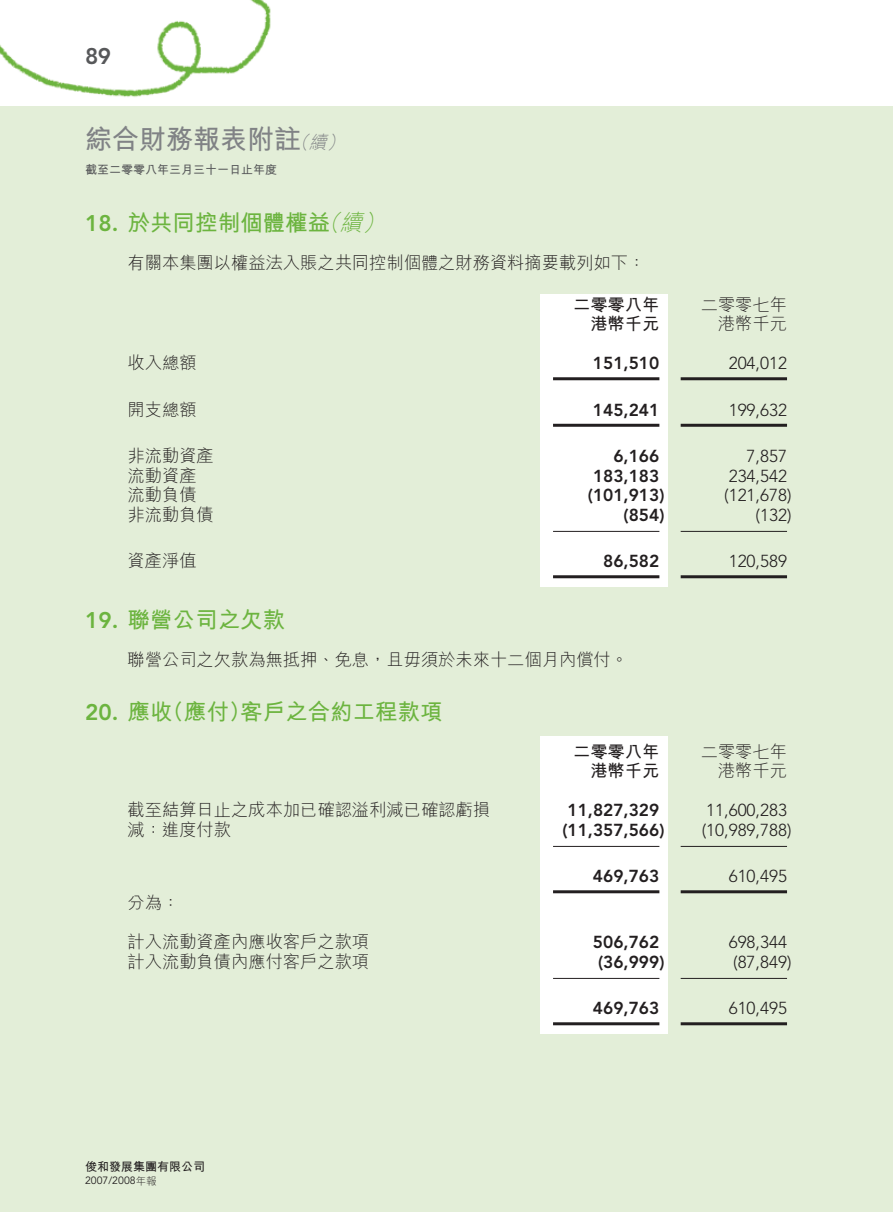
<style>
.page{position:relative;width:893px;height:1212px;background:#fff}
.page>*{position:absolute;margin:0;border:0;box-sizing:border-box;transform-origin:0 0}
.t1{font:27px "M Hei HK Bold E Ten B5 H";color:#808285}
.t2{font:22.5px "M Hei HK Bold E Ten B5 H";color:#6cb43f}
.t3{font:800 22.5px "Avenir LT Std";color:#57585a}
.t4{font:17.25px "M Hei HK Light E Ten B5 H";color:#231f20}
.t5{font:300 17.25px "Avenir LT Std";color:#231f20}
.t6{font:800 17.25px "Avenir LT Std";color:#231f20}
.t7{font:17.25px "M Hei HK Bold E Ten B5 H";color:#231f20}
.t8{font:12px "M Hei HK Bold E Ten B5 H";color:#57585a}
.t9{font:12px "M Hei HK Bold E Ten B5 H";color:#231f20}
.t10{font:10.5px "Avenir LT Std";color:#231f20}
.s1{font-family:"M Hei HK Light E Ten B5 H";font-style:italic;font-size:18px}
.s2{font-family:"Avenir LT Std";font-weight:800}
.s3{font-family:"M Hei HK Light E Ten B5 H";font-style:italic}
.s4{font-family:"M Hei HK Light E Ten B5 H"}
</style>
<div class="page">
<img style="left:0;top:0;width:317px;height:107px">
<div style="left:0;top:107px;width:892px;height:1105px;background:#e3eed8"></div>
<div style="left:540px;top:295px;width:128px;height:292px;background:#fff"></div>
<hr style="left:553px;top:377px;width:106px;height:3px;background:#231f20">
<hr style="left:680px;top:377px;width:107px;height:3px;background:#231f20">
<hr style="left:553px;top:424px;width:106px;height:3px;background:#231f20">
<hr style="left:680px;top:424px;width:107px;height:3px;background:#231f20">
<hr style="left:553px;top:531px;width:106px;height:1px;background:#231f20">
<hr style="left:680px;top:531px;width:107px;height:1px;background:#231f20">
<hr style="left:553px;top:575px;width:106px;height:3px;background:#231f20">
<hr style="left:680px;top:575px;width:107px;height:3px;background:#231f20">
<div style="left:540px;top:736px;width:128px;height:298px;background:#fff"></div>
<hr style="left:553px;top:846px;width:106px;height:1px;background:#231f20">
<hr style="left:680px;top:846px;width:107px;height:1px;background:#231f20">
<hr style="left:553px;top:890px;width:106px;height:3px;background:#231f20">
<hr style="left:680px;top:890px;width:107px;height:3px;background:#231f20">
<hr style="left:553px;top:978px;width:106px;height:1px;background:#231f20">
<hr style="left:680px;top:978px;width:107px;height:1px;background:#231f20">
<hr style="left:553px;top:1022px;width:106px;height:3px;background:#231f20">
<hr style="left:680px;top:1022px;width:107px;height:3px;background:#231f20">
<h2 class="t3" style="left:85px;top:43px;width:27px">89</h2>
<h1 class="t1" style="left:85px;top:129px;width:265px">綜合財務報表附註<span class="s1">（續）</span></h1>
<p class="t8" style="left:85px;top:165px;width:193px">截至二零零八年三月三十一日止年度</p>
<h2 class="t2" style="left:85px;top:214px;width:306px"><span class="s2">18.</span> 於共同控制個體權益<span class="s3">（續）</span></h2>
<p class="t4" style="left:128px;top:256px;width:519px">有關本集團以權益法入賬之共同控制個體之財務資料摘要載列如下：</p>
<p class="t7" style="left:573px;top:298px;width:88px">二零零八年</p>
<p class="t4" style="left:700px;top:298px;width:88px">二零零七年</p>
<p class="t7" style="left:590px;top:317px;width:70px">港幣千元</p>
<p class="t4" style="left:718px;top:317px;width:70px">港幣千元</p>
<p class="t4" style="left:128px;top:356px;width:70px">收入總額</p>
<p class="t6" style="left:593px;top:353px;width:68px">151,510</p>
<p class="t5" style="left:728px;top:356px;width:60px">204,012</p>
<p class="t4" style="left:128px;top:403px;width:70px">開支總額</p>
<p class="t6" style="left:593px;top:400px;width:68px">145,241</p>
<p class="t5" style="left:728px;top:402px;width:60px">199,632</p>
<p class="t4" style="left:128px;top:449px;width:88px">非流動資產</p>
<p class="t6" style="left:613px;top:446px;width:47px">6,166</p>
<p class="t5" style="left:746px;top:449px;width:42px">7,857</p>
<p class="t4" style="left:128px;top:469px;width:70px">流動資產</p>
<p class="t6" style="left:593px;top:466px;width:68px">183,183</p>
<p class="t5" style="left:728px;top:468px;width:60px">234,542</p>
<p class="t4" style="left:128px;top:488px;width:70px">流動負債</p>
<p class="t6" style="left:588px;top:485px;width:78px">(101,913 )</p>
<p class="t5" style="left:724px;top:488px;width:69px">(121,678 )</p>
<p class="t4" style="left:128px;top:508px;width:88px">非流動負債</p>
<p class="t6" style="left:623px;top:505px;width:42px">(854 )</p>
<p class="t5" style="left:755px;top:507px;width:37px">(132 )</p>
<p class="t4" style="left:128px;top:554px;width:70px">資產淨值</p>
<p class="t6" style="left:603px;top:551px;width:58px">86,582</p>
<p class="t5" style="left:728px;top:554px;width:60px">120,589</p>
<h2 class="t2" style="left:85px;top:611px;width:202px"><span class="s2">19.</span> 聯營公司之欠款</h2>
<p class="t4" style="left:128px;top:653px;width:502px">聯營公司之欠款為無抵押、免息，且毋須於未來十二個月內償付。</p>
<h2 class="t2" style="left:85px;top:703px;width:359px"><span class="s2">20.</span> 應收（應付）客戶之合約工程款項</h2>
<p class="t7" style="left:573px;top:745px;width:88px">二零零八年</p>
<p class="t4" style="left:700px;top:745px;width:88px">二零零七年</p>
<p class="t7" style="left:590px;top:764px;width:70px">港幣千元</p>
<p class="t4" style="left:718px;top:764px;width:70px">港幣千元</p>
<p class="t4" style="left:128px;top:803px;width:364px">截至結算日止之成本加已確認溢利減已確認虧損</p>
<p class="t6" style="left:567px;top:800px;width:93px">11,827,329</p>
<p class="t5" style="left:706px;top:803px;width:82px">11,600,283</p>
<p class="t4" style="left:128px;top:823px;width:105px">減：進度付款</p>
<p class="t6" style="left:562px;top:820px;width:104px">(11,357,566 )</p>
<p class="t5" style="left:701px;top:822px;width:91px">(10,989,788 )</p>
<p class="t6" style="left:593px;top:866px;width:68px">469,763</p>
<p class="t5" style="left:728px;top:869px;width:60px">610,495</p>
<p class="t4" style="left:128px;top:896px;width:53px">分為：</p>
<p class="t4" style="left:128px;top:935px;width:243px">計入流動資產內應收客戶之款項</p>
<p class="t6" style="left:593px;top:932px;width:68px">506,762</p>
<p class="t5" style="left:728px;top:935px;width:60px">698,344</p>
<p class="t4" style="left:128px;top:955px;width:243px">計入流動負債內應付客戶之款項</p>
<p class="t6" style="left:598px;top:952px;width:68px">(36,999 )</p>
<p class="t5" style="left:733px;top:954px;width:60px">(87,849 )</p>
<p class="t6" style="left:593px;top:998px;width:68px">469,763</p>
<p class="t5" style="left:728px;top:1001px;width:60px">610,495</p>
<p class="t9" style="left:85px;top:1162px;width:121px">俊和發展集團有限公司</p>
<p class="t10" style="left:85px;top:1174px;width:73px">2007/2008<span class="s4">年報</span></p>
</div>
